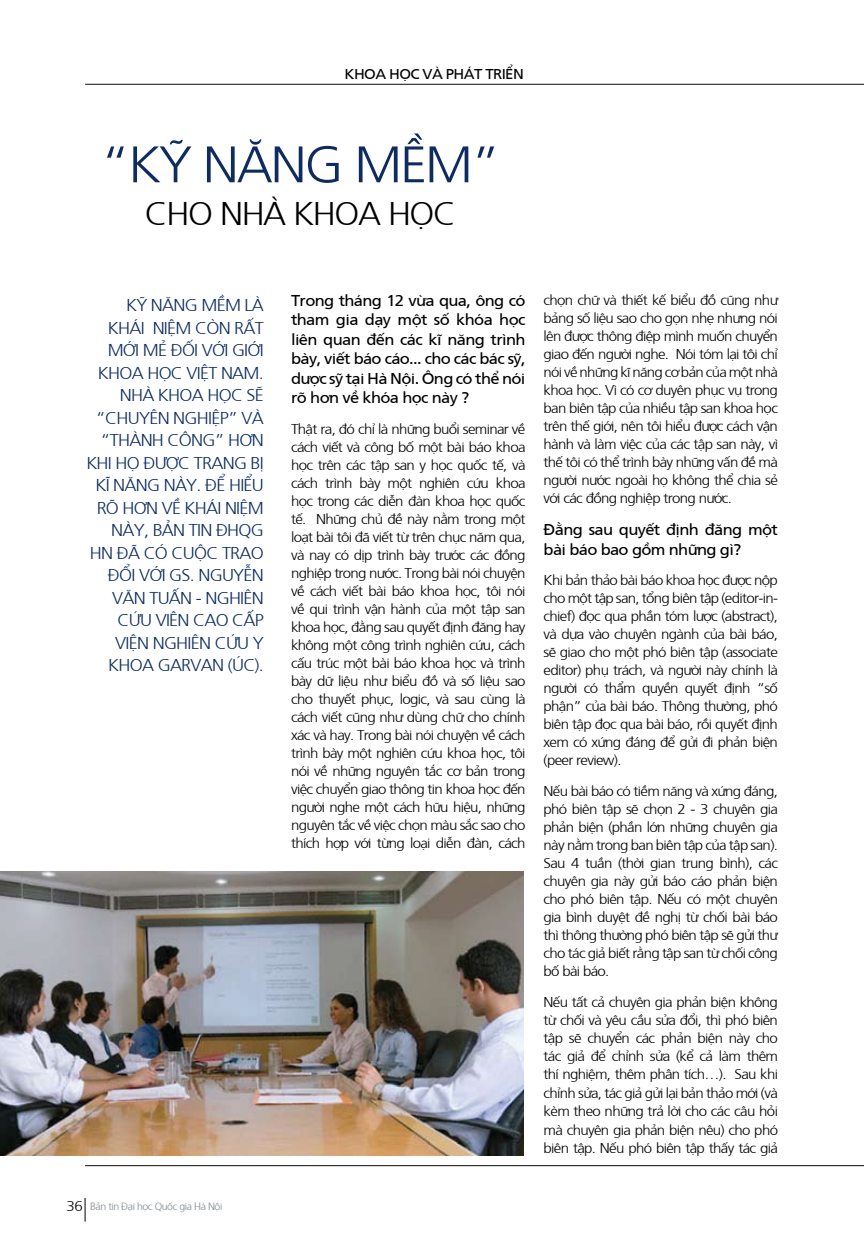
<style>
.page{position:relative;width:864px;height:1242px;background:#fff}
.page>*{position:absolute;margin:0;border:0;box-sizing:border-box;transform-origin:0 0}
.t1{font:300 51.3px "Frutiger";letter-spacing:-.04em;color:#0e2c60;scale:1.05 1}
.t2{font:300 32.85px "Frutiger";letter-spacing:-.04em;color:#000;scale:1.05 1}
.t3{font:300 17.1px/22.5px "Frutiger";letter-spacing:-.04em;color:#0e2c60;text-align:right;scale:1.05 1}
.t4{font:15.6px/19.5px "Frutiger";letter-spacing:-.04em;color:#000;text-align:justify;scale:1.05 1}
.t5{font:300 14.25px/18px "Frutiger";letter-spacing:-.045em;color:#000;text-align:justify;scale:1.05 1}
.t6{font:14.25px "Frutiger";letter-spacing:-.04em;color:#000;scale:1.05 1}
.t7{font:300 10.5px "Frutiger";letter-spacing:-.04em;color:#828b92}
.s1{font-size:14.25px;color:#000}
</style>
<div class="page">
<img style="left:0;top:871px;width:523px;height:284px">
<hr style="left:85px;top:84px;width:778px;height:1px;background:#0d0c0d">
<hr style="left:85px;top:1165px;width:778px;height:1px;background:#0d0c0d">
<svg style="left:85px;top:1198px;width:1px;height:23px"></svg>
<p class="t6" style="left:344px;top:64px;width:172px">KHOA HỌC VÀ PHÁT TRIỂN</p>
<h1 class="t1" style="left:100px;top:129px;width:383px">“Kỹ năng mềm”</h1>
<h2 class="t2" style="left:145px;top:190px;width:298px">cho nhà khoa học</h2>
<p class="t3" style="left:86px;top:293px;width:170px">Kỹ năng mềm là khái niệm còn rất mới mẻ đối với giới khoa học Việt Nam.<br>Nhà khoa học sẽ “chuyên nghiệp” và “thành công” hơn khi họ được trang bị kĩ năng này. Để hiểu rõ hơn về khái niệm này, Bản tin ĐH QG<br>HN đã có cuộc trao đổi với GS. Nguyễn<br>Văn Tuấn - Nghiên cứu viên cao cấp<br>Viện Nghiên cứu Y khoa Garvan (Úc).</p>
<p class="t4" style="left:291px;top:290px;width:225px">Trong tháng 12 vừa qua, ông có tham gia dạy một số khóa học liên quan đến các kĩ năng trình bày, viết báo cáo... cho các bác sỹ, dược sỹ tại Hà Nội. Ông có thể nói rõ hơn về khóa học này ?</p>
<p class="t5" style="left:291px;top:419px;width:225px">Thật ra, đó chỉ là những buổi seminar về cách viết và công bố một bài báo khoa học trên các tập san y học quốc tế, và cách trình bày một nghiên cứu khoa học trong các diễn đàn khoa học quốc tế. Những chủ đề này nằm trong một loạt bài tôi đã viết từ trên chục năm qua, và nay có dịp trình bày trước các đồng nghiệp trong nước. Trong bài nói chuyện về cách viết bài báo khoa học, tôi nói về qui trình vận hành của một tập san khoa học, đằng sau quyết định đăng hay không một công trình nghiên cứu, cách cấu trúc một bài báo khoa học và trình bày dữ liệu như biểu đồ và số liệu sao cho thuyết phục, logic, và sau cùng là cách viết cũng như dùng chữ cho chính xác và hay. Trong bài nói chuyện về cách trình bày một nghiên cứu khoa học, tôi nói về những nguyên tắc cơ bản trong việc chuyển giao thông tin khoa học đến người nghe một cách hữu hiệu, những nguyên tắc về việc chọn màu sắc sao cho thích hợp với từng loại diễn đàn, cách</p>
<p class="t7" style="left:67px;top:1198px;width:157px"><span class="s1">36</span> Bản tin Đại học Quốc gia Hà Nội</p>
<p class="t5" style="left:543px;top:290px;width:225px">chọn chữ và thiết kế biểu đồ cũng như bảng số liệu sao cho gọn nhẹ nhưng nói lên được thông điệp mình muốn chuyển giao đến người nghe. Nói tóm lại tôi chỉ nói về những kĩ năng cơ bản của một nhà khoa học. Vì có cơ duyên phục vụ trong ban biên tập của nhiều tập san khoa học trên thế giới, nên tôi hiểu được cách vận hành và làm việc của các tập san này, vì thế tôi có thể trình bày những vấn đề mà người nước ngoài họ không thể chia sẻ với các đồng nghiệp trong nước.</p>
<p class="t4" style="left:543px;top:519px;width:225px">Đằng sau quyết định đăng một bài báo bao gồm những gì?</p>
<p class="t5" style="left:543px;top:570px;width:225px">Khi bản thảo bài báo khoa học được nộp cho một tập san, tổng biên tập (editor-in&shy;chief) đọc qua phần tóm lược (abstract), và dựa vào chuyên ngành của bài báo, sẽ giao cho một phó biên tập (associate editor) phụ trách, và người này chính là người có thẩm quyền quyết định “số phận” của bài báo. Thông thường, phó biên tập đọc qua bài báo, rồi quyết định xem có xứng đáng để gửi đi phản biện (peer review).</p>
<p class="t5" style="left:543px;top:781px;width:225px">Nếu bài báo có tiềm năng và xứng đáng, phó biên tập sẽ chọn 2 - 3 chuyên gia phản biện (phần lớn những chuyên gia này nằm trong ban biên tập của tập san).<br>Sau 4 tuần (thời gian trung bình), các chuyên gia này gửi báo cáo phản biện cho phó biên tập. Nếu có một chuyên gia bình duyệt đề nghị từ chối bài báo thì thông thường phó biên tập sẽ gửi thư cho tác giả biết rằng tập san từ chối công bố bài báo.</p>
<p class="t5" style="left:543px;top:992px;width:225px">Nếu tất cả chuyên gia phản biện không từ chối và yêu cầu sửa đổi, thì phó biên tập sẽ chuyển các phản biện này cho tác giả để chỉnh sửa (kể cả làm thêm thí nghiệm, thêm phân tích…). Sau khi chỉnh sửa, tác giả gửi lại bản thảo mới (và kèm theo những trả lời cho các câu hỏi mà chuyên gia phản biện nêu) cho phó biên tập. Nếu phó biên tập thấy tác giả</p>
</div>
